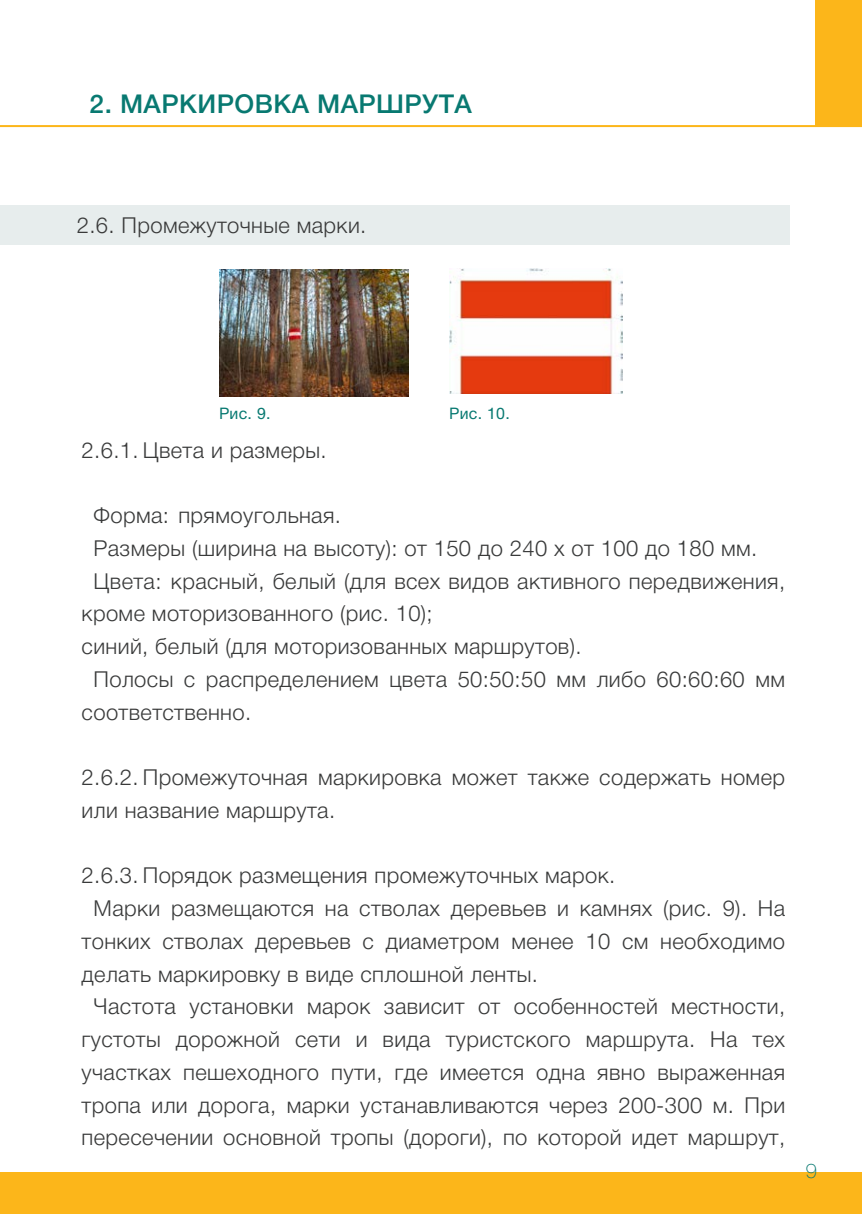
<style>
.page{position:relative;width:862px;height:1214px;background:#fff}
.page>*{position:absolute;margin:0;border:0;box-sizing:border-box;transform-origin:0 0}
.t1{font:500 26px "Helvetica Neue Cyr";letter-spacing:.015em;color:#087971}
.t2{font:300 22px/32.8px "Helvetica Neue Cyr";letter-spacing:.015em;color:#393a3a}
.t3{font:100 20.4px "Helvetica Neue Cyr";color:#087971}
.t4{font:16px "Helvetica Neue Cyr";letter-spacing:.015em;color:#087971}
</style>
<div class="page">
<div style="left:815px;top:0;width:47px;height:126px;background:#fcb61a"></div>
<hr style="left:0;top:125px;width:862px;height:2px;background:#fcb61a">
<div style="left:0;top:1172px;width:862px;height:41px;background:#fcb61a"></div>
<div style="left:0;top:205px;width:789px;height:39px;background:#e7eded"></div>
<img style="left:219px;top:270px;width:190px;height:126px">
<img style="left:449px;top:268px;width:174px;height:125px">
<p class="t1" style="left:90px;top:90px;width:384px">2. МАРКИРОВКА МАРШРУТА</p>
<p class="t2" style="left:77px;top:209px;width:291px">2.6. Промежуточные марки.</p>
<p class="t4" style="left:219px;top:404px;width:53px">Рис. 9.</p>
<p class="t4" style="left:449px;top:404px;width:62px">Рис. 10.</p>
<p class="t2" style="left:82px;top:433px;width:246px">2.6.1. Цвета и размеры.</p>
<p class="t2" style="left:94px;top:499px;width:249px">Форма: прямоугольная.</p>
<p class="t2" style="left:94px;top:531px;width:665px">Размеры (ширина на высоту): от 150 до 240 x от 100 до 180 мм.</p>
<p class="t2" style="left:94px;top:564px;width:693px">Цвета: красный, белый (для всех видов активного передвижения,</p>
<p class="t2" style="left:82px;top:597px;width:353px">кроме моторизованного (рис. 10);</p>
<p class="t2" style="left:82px;top:630px;width:501px">синий, белый (для моторизованных маршрутов).</p>
<p class="t2" style="left:94px;top:662px;width:693px">Полосы с распределением цвета 50:50:50 мм либо 60:60:60 мм</p>
<p class="t2" style="left:82px;top:695px;width:171px">соответственно.</p>
<p class="t2" style="left:82px;top:761px;width:705px">2.6.2. Промежуточная маркировка может также содержать номер или название маршрута.</p>
<p class="t2" style="left:82px;top:859px;width:535px">2.6.3. Порядок размещения промежуточных марок.</p>
<p class="t2" style="left:94px;top:891px;width:693px">Марки размещаются на стволах деревьев и камнях (рис. 9). На</p>
<p class="t2" style="left:82px;top:924px;width:705px">тонких стволах деревьев с диаметром менее 10 см необходимо</p>
<p class="t2" style="left:82px;top:957px;width:458px">делать маркировку в виде сплошной ленты.</p>
<p class="t2" style="left:94px;top:990px;width:693px">Частота установки марок зависит от особенностей местности,</p>
<p class="t2" style="left:82px;top:1022px;width:705px">густоты дорожной сети и вида туристского маршрута. На тех</p>
<p class="t2" style="left:82px;top:1055px;width:705px">участках пешеходного пути, где имеется одна явно выраженная</p>
<p class="t2" style="left:82px;top:1088px;width:705px">тропа или дорога, марки устанавливаются через 200-300 м. При</p>
<p class="t2" style="left:82px;top:1121px;width:705px">пересечении основной тропы (дороги), по которой идет маршрут,</p>
<p class="t3" style="left:805px;top:1159px;width:13px">9</p>
</div>
